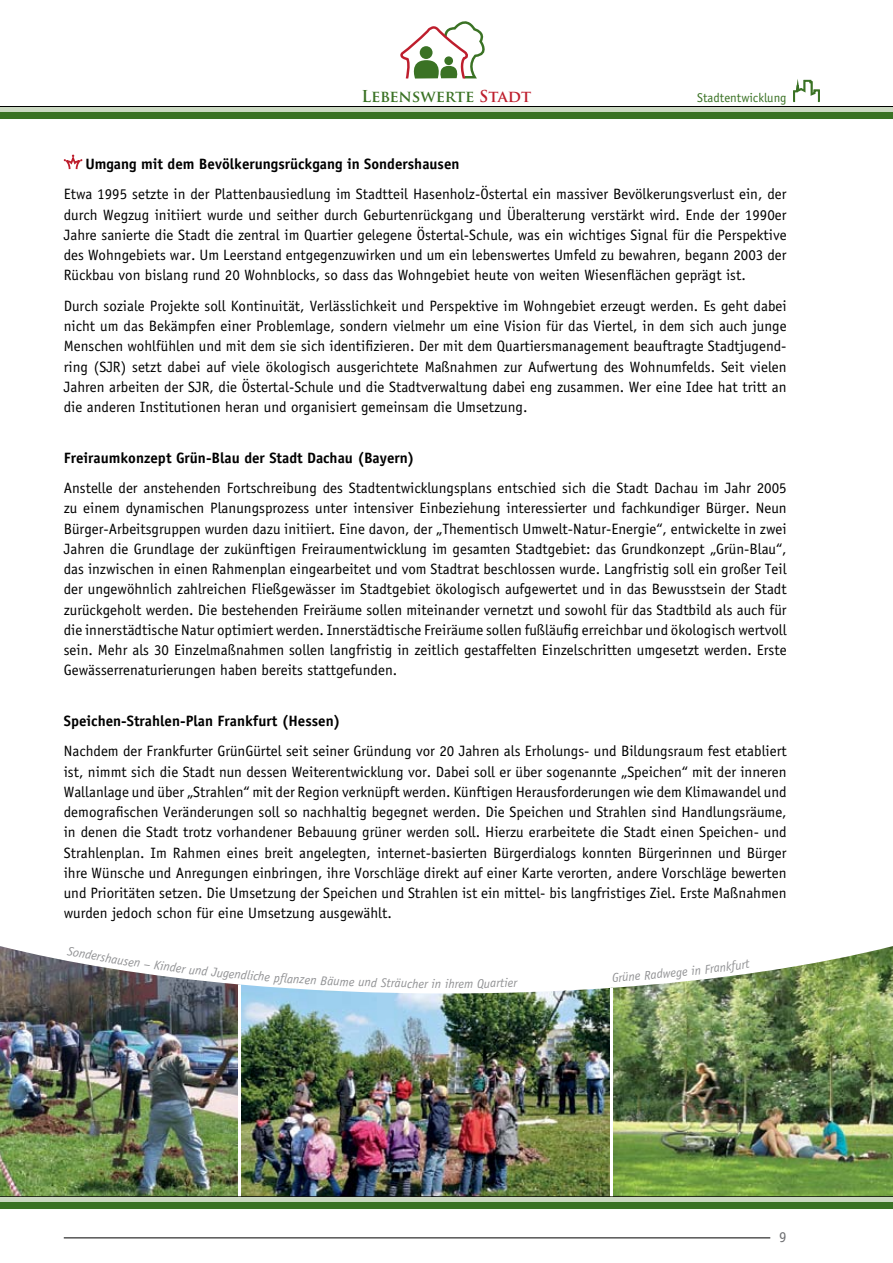
<style>
.page{position:relative;width:893px;height:1263px;background:#fff}
.page>*{position:absolute;margin:0;border:0;box-sizing:border-box;transform-origin:0 0}
.t1{font:700 16.05px "Trajan Pro";color:#3a7224}
.t2{font:15px/20.2px "Officina Sans";color:#000;text-align:justify}
.t3{font:700 15px "Officina Sans";color:#000}
.t4{font:15px "Officina Sans";color:#6d6e71}
.t5{font:italic 12.75px "Officina Sans";color:#6d6e71}
.t6{font:12.75px "Officina Sans";color:#3a7224}
.s1{color:#be1e2d}
</style>
<div class="page">
<svg style="left:400px;top:21px;width:85px;height:58px"></svg>
<hr style="left:64px;top:1237px;width:718px;height:1px;background:#000">
<div style="left:770px;top:1225px;width:17px;height:22px;background:#fff"></div>
<svg style="left:0;top:107px;width:893px;height:6px;fill:#cbd9c2"></svg>
<hr style="left:0;top:106px;width:893px;height:1px;background:#000">
<div style="left:0;top:113px;width:893px;height:6px;background:#3a7224"></div>
<svg style="left:0;top:1197px;width:893px;height:6px;fill:#cbd9c2"></svg>
<hr style="left:0;top:1196px;width:893px;height:1px;background:#000">
<div style="left:0;top:1203px;width:893px;height:6px;background:#3a7224"></div>
<svg style="left:64px;top:155px;width:18px;height:14px"></svg>
<img style="left:612px;top:946px;width:281px;height:250px">
<img style="left:0;top:946px;width:238px;height:250px">
<img style="left:241px;top:984px;width:369px;height:212px">
<svg style="left:793px;top:79px;width:27px;height:23px"></svg>
<svg style="left:67px;top:946px;width:12px;height:11px"></svg>
<svg style="left:508px;top:984px;width:10px;height:3px"></svg>
<p class="t1" style="left:361px;top:87px;width:171px">Lebenswerte <span class="s1">Stadt</span></p>
<p class="t6" style="left:697px;top:91px;width:91px">Stadtentwicklung</p>
<p class="t3" style="left:85px;top:155px;width:376px">Umgang mit dem Bevölkerungsrückgang in Sondershausen</p>
<p class="t2" style="left:64px;top:184px;width:724px">Etwa 1995 setzte in der Plattenbausiedlung im Stadtteil Hasenholz-Östertal ein massiver Bevölkerungsverlust ein, der durch Wegzug initiiert wurde und seither durch Geburtenrückgang und Überalterung verstärkt wird. Ende der 1990er Jahre sanierte die Stadt die zentral im Quartier gelegene Östertal-Schule, was ein wichtiges Signal für die Perspektive des Wohngebiets war. Um Leerstand entgegenzuwirken und um ein lebenswertes Umfeld zu bewahren, begann 2003 der Rückbau von bislang rund 20 Wohnblocks, so dass das Wohngebiet heute von weiten Wiesenflächen geprägt ist.</p>
<p class="t2" style="left:64px;top:296px;width:724px">Durch soziale Projekte soll Kontinuität, Verlässlichkeit und Perspektive im Wohngebiet erzeugt werden. Es geht dabei nicht um das Bekämpfen einer Problemlage, sondern vielmehr um eine Vision für das Viertel, in dem sich auch junge Menschen wohlfühlen und mit dem sie sich identifizieren. Der mit dem Quartiersmanagement beauftragte Stadtjugend&shy;ring (SJR) setzt dabei auf viele ökologisch ausgerichtete Maßnahmen zur Aufwertung des Wohnumfelds. Seit vielen Jahren arbeiten der SJR, die Östertal-Schule und die Stadtverwaltung dabei eng zusammen. Wer eine Idee hat tritt an die anderen Institutionen heran und organisiert gemeinsam die Umsetzung.</p>
<p class="t3" style="left:64px;top:449px;width:352px">Freiraumkonzept Grün-Blau der Stadt Dachau (Bayern)</p>
<p class="t2" style="left:64px;top:478px;width:724px">Anstelle der anstehenden Fortschreibung des Stadtentwicklungsplans entschied sich die Stadt Dachau im Jahr 2005 zu einem dynamischen Planungsprozess unter intensiver Einbeziehung interessierter und fachkundiger Bürger. Neun Bürger-Arbeitsgruppen wurden dazu initiiert. Eine davon, der „Thementisch Umwelt-Natur-Energie“, entwickelte in zwei Jahren die Grundlage der zukünftigen Freiraumentwicklung im gesamten Stadtgebiet: das Grundkonzept „Grün-Blau“, das inzwischen in einen Rahmenplan eingearbeitet und vom Stadtrat beschlossen wurde. Langfristig soll ein großer Teil der ungewöhnlich zahlreichen Fließgewässer im Stadtgebiet ökologisch aufgewertet und in das Bewusstsein der Stadt zurückgeholt werden. Die bestehenden Freiräume sollen miteinander vernetzt und sowohl für das Stadtbild als auch für die innerstädtische Natur optimiert werden. Innerstädtische Freiräume sollen fußläufig erreichbar und ökologisch wertvoll sein. Mehr als 30 Einzelmaßnahmen sollen langfristig in zeitlich gestaffelten Einzelschritten umgesetzt werden. Erste Gewässerrenaturierungen haben bereits stattgefunden.</p>
<p class="t3" style="left:64px;top:712px;width:278px">Speichen-Strahlen-Plan Frankfurt (Hessen)</p>
<p class="t2" style="left:64px;top:741px;width:724px">Nachdem der Frankfurter GrünGürtel seit seiner Gründung vor 20 Jahren als Erholungs- und Bildungsraum fest etabliert ist, nimmt sich die Stadt nun dessen Weiterentwicklung vor. Dabei soll er über sogenannte „Speichen“ mit der inneren Wallanlage und über „Strahlen“ mit der Region verknüpft werden. Künftigen Herausforderungen wie dem Klimawandel und demografischen Veränderungen soll so nachhaltig begegnet werden. Die Speichen und Strahlen sind Handlungsräume, in denen die Stadt trotz vorhandener Bebauung grüner werden soll. Hierzu erarbeitete die Stadt einen Speichen- und Strahlenplan. Im Rahmen eines breit angelegten, internet-basierten Bürgerdialogs konnten Bürgerinnen und Bürger ihre Wünsche und Anregungen einbringen, ihre Vorschläge direkt auf einer Karte verorten, andere Vorschläge bewerten und Prioritäten setzen. Die Umsetzung der Speichen und Strahlen ist ein mittel- bis langfristiges Ziel. Erste Maßnahmen wurden jedoch schon für eine Umsetzung ausgewählt.</p>
<p class="t5" style="left:80px;top:946px;width:23px;rotate:10deg">nder</p>
<p class="t5" style="left:102px;top:950px;width:30px;rotate:9deg">shaus</p>
<p class="t5" style="left:129px;top:954px;width:34px;rotate:8deg">en – K</p>
<p class="t5" style="left:161px;top:959px;width:37px;rotate:7deg">inder u</p>
<p class="t5" style="left:196px;top:963px;width:30px;rotate:6deg">nd Ju</p>
<p class="t5" style="left:224px;top:966px;width:37px;rotate:5deg">gendlic</p>
<p class="t5" style="left:259px;top:969px;width:43px;rotate:4deg">he pfl an</p>
<p class="t5" style="left:300px;top:972px;width:42px;rotate:3deg">zen Bäu</p>
<p class="t5" style="left:340px;top:974px;width:39px;rotate:2deg">me und</p>
<p class="t5" style="left:381px;top:976px;width:45px;rotate:1deg">Sträuche</p>
<p class="t5" style="left:424px;top:976px;width:51px">r in ihrem</p>
<p class="t5" style="left:477px;top:976px;width:32px;rotate:-1deg">Quarti</p>
<p class="t5" style="left:730px;top:959px;width:20px;rotate:-8deg">furt</p>
<p class="t5" style="left:612px;top:971px;width:24px;rotate:-4deg">Grün</p>
<p class="t5" style="left:634px;top:969px;width:37px;rotate:-5deg">e Radw</p>
<p class="t5" style="left:670px;top:966px;width:26px;rotate:-6deg">ege i</p>
<p class="t5" style="left:694px;top:963px;width:39px;rotate:-7deg">n Frank</p>
<p class="t4" style="left:779px;top:1228px;width:9px">9</p>
</div>
